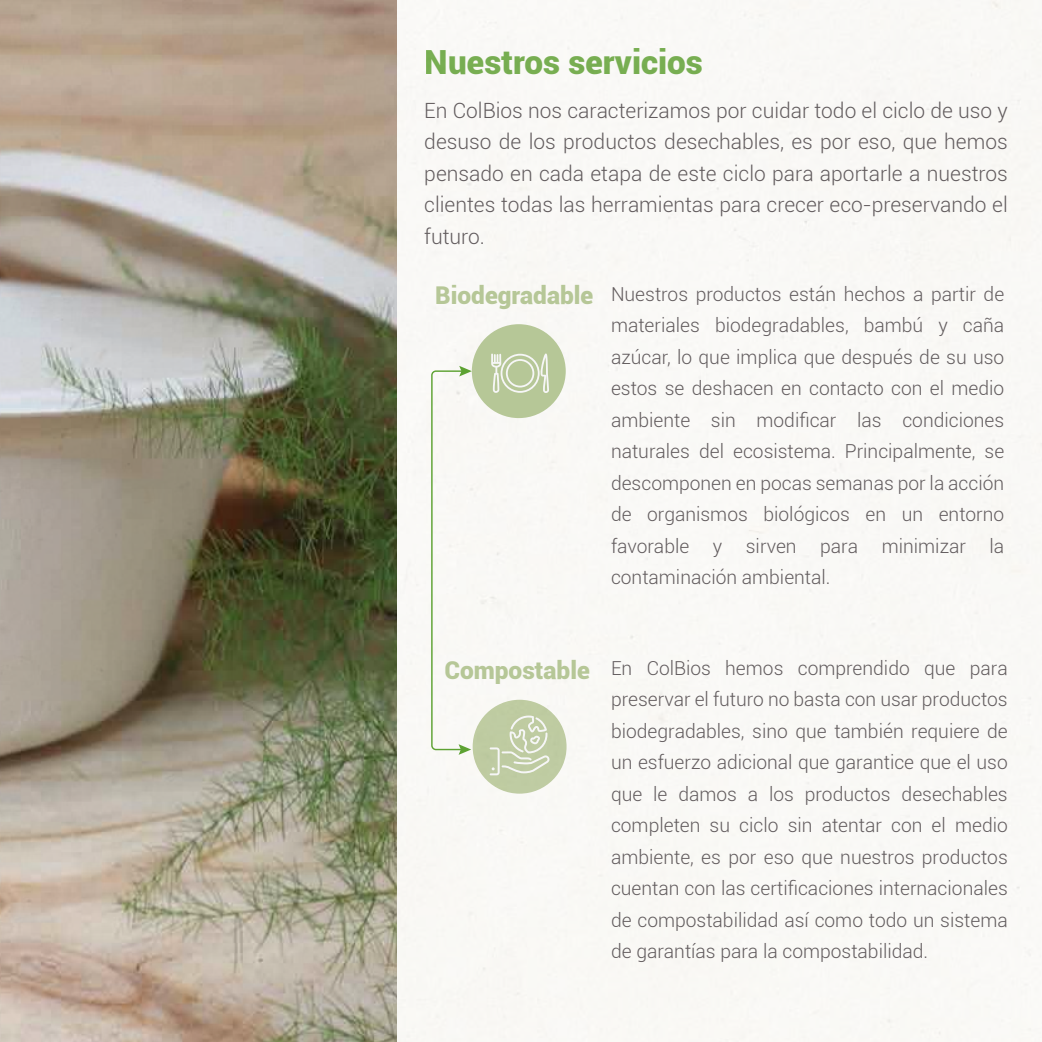
<style>
.page{position:relative;width:1042px;height:1042px;background:#fff}
.page>*{position:absolute;margin:0;border:0;box-sizing:border-box;transform-origin:0 0}
.t1{font:900 33.25px "Roboto";color:#5da232}
.t2{font:900 24.5px "Roboto";color:#b6c797}
.t3{font:300 21px/31.5px "Roboto";color:#625c5e;text-align:justify}
.t4{font:300 19.25px/31.5px "Roboto";color:#625c5e;text-align:justify}
</style>
<div class="page">
<div style="left:396px;top:0;width:646px;height:1042px;background:#f9f8f6"></div>
<div style="left:472px;top:324px;width:94px;height:94px;background:#b6c797;border-radius:50%"></div>
<svg style="left:491px;top:353px;width:58px;height:40px"></svg>
<div style="left:473px;top:700px;width:93px;height:93px;background:#bfcba1;border-radius:50%"></div>
<div style="left:430px;top:366px;width:42px;height:389px;background:#f9f8f5"></div>
<img style="left:0;top:0;width:396px;height:1042px">
<svg style="left:490px;top:715px;width:59px;height:60px"></svg>
<h1 class="t1" style="left:425px;top:38px;width:280px">Nuestros servicios</h1>
<p class="t3" style="left:424px;top:94px;width:585px">En ColBios nos caracterizamos por cuidar todo el ciclo de uso y desuso de los productos desechables, es por eso, que hemos pensado en cada etapa de este ciclo para aportarle a nuestros clientes todas las herramientas para crecer eco-preservando el futuro.</p>
<p class="t2" style="left:435px;top:278px;width:160px">Biodegradable</p>
<p class="t4" style="left:611px;top:278px;width:395px">Nuestros productos están hechos a partir de materiales biodegradables, bambú y caña azúcar, lo que implica que después de su uso estos se deshacen en contacto con el medio ambiente sin modificar las condiciones naturales del ecosistema. Principalmente, se descomponen en pocas semanas por la acción de organismos biológicos en un entorno favorable y sirven para minimizar la contaminación ambiental.</p>
<p class="t2" style="left:444px;top:653px;width:147px">Compostable</p>
<p class="t4" style="left:611px;top:652px;width:398px">En ColBios hemos comprendido que para preservar el futuro no basta con usar productos biodegradables, sino que también requiere de un esfuerzo adicional que garantice que el uso que le damos a los productos desechables completen su ciclo sin atentar con el medio ambiente, es por eso que nuestros productos cuentan con las certificaciones internacionales de compostabilidad así como todo un sistema de garantías para la compostabilidad.</p>
</div>
